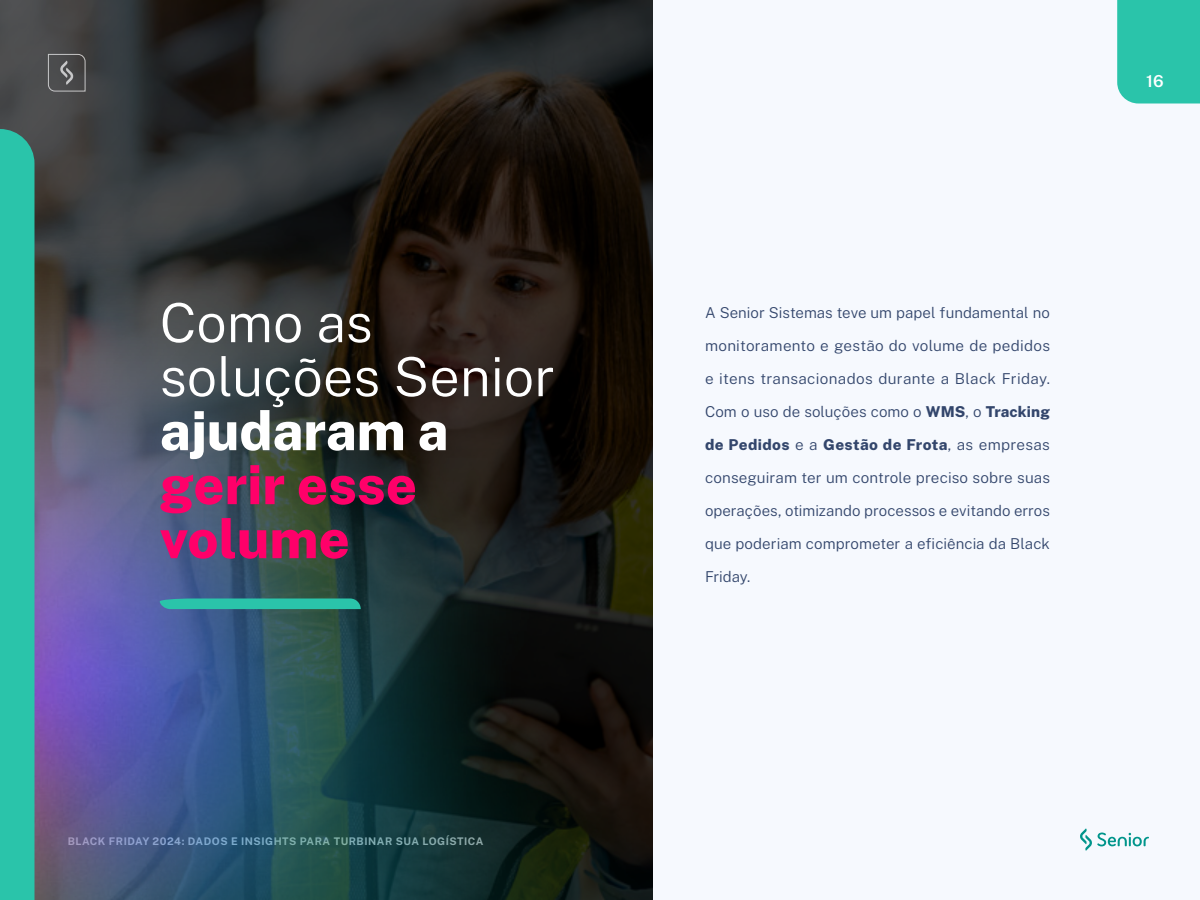
<style>
.page{position:relative;width:1200px;height:900px;background:#f6f9fe}
.page>*{position:absolute;margin:0;border:0;box-sizing:border-box;transform-origin:0 0}
.t1{font:300 54px/54px "Public Sans";color:#fff}
.t2{font:800 54px/54px "Public Sans";color:#ff0069}
.t3{font:800 54px "Public Sans";color:#fff}
.t4{font:600 16.5px "Public Sans";color:#fff}
.t5{font:300 15px "Public Sans";letter-spacing:.005em;color:#33466c}
.t6{font:800 15px "Public Sans";letter-spacing:.025em;color:#33466c}
.t7{font:700 10.5px "Public Sans";letter-spacing:.05em;color:#8da4d0}
.s1{font-weight:800}
.s2{font-weight:300}
</style>
<div class="page">
<svg style="left:0;top:0;width:652px;height:144px;background:#2b2b2a"></svg>
<img style="left:34px;top:144px;width:618px;height:756px">
<div style="left:1117px;top:0;width:83px;height:104px;background:#2ac4aa"></div>
<div style="left:0;top:129px;width:34px;height:771px;background:#2ac4aa"></div>
<svg style="left:160px;top:598px;width:201px;height:11px;background:#2abba5"></svg>
<svg style="left:1080px;top:828px;width:69px;height:23px"></svg>
<svg style="left:48px;top:54px;width:38px;height:38px"></svg>
<h1 class="t1" style="left:160px;top:293px;width:397px">Como as soluções Senior</h1>
<h1 class="t3" style="left:160px;top:390px;width:290px">ajudaram a</h1>
<h1 class="t2" style="left:160px;top:454px;width:259px">gerir esse volume</h1>
<p class="t7" style="left:68px;top:834px;width:417px">BLACK FRIDAY 2024: DADOS E INSIGHTS PARA TURBINAR SUA LOGÍSTICA</p>
<p class="t5" style="left:705px;top:302px;width:346px">A Senior Sistemas teve um papel fundamental no</p>
<p class="t5" style="left:705px;top:335px;width:346px">monitoramento e gestão do volume de pedidos</p>
<p class="t5" style="left:705px;top:368px;width:346px">e itens transacionados durante a Black Friday.</p>
<p class="t5" style="left:705px;top:401px;width:346px">Com o uso de soluções como o <span class="s1">WMS</span>, o <span class="s1">Tracking</span></p>
<p class="t6" style="left:705px;top:433px;width:346px">de Pedidos <span class="s2">e a</span> Gestão de Frota<span class="s2">, as empresas</span></p>
<p class="t5" style="left:705px;top:467px;width:347px">conseguiram ter um controle preciso sobre suas</p>
<p class="t5" style="left:705px;top:500px;width:346px">operações, otimizando processos e evitando erros</p>
<p class="t5" style="left:705px;top:533px;width:346px">que poderiam comprometer a eficiência da Black</p>
<p class="t5" style="left:705px;top:566px;width:47px">Friday.</p>
<p class="t4" style="left:1146px;top:69px;width:19px">16</p>
</div>
